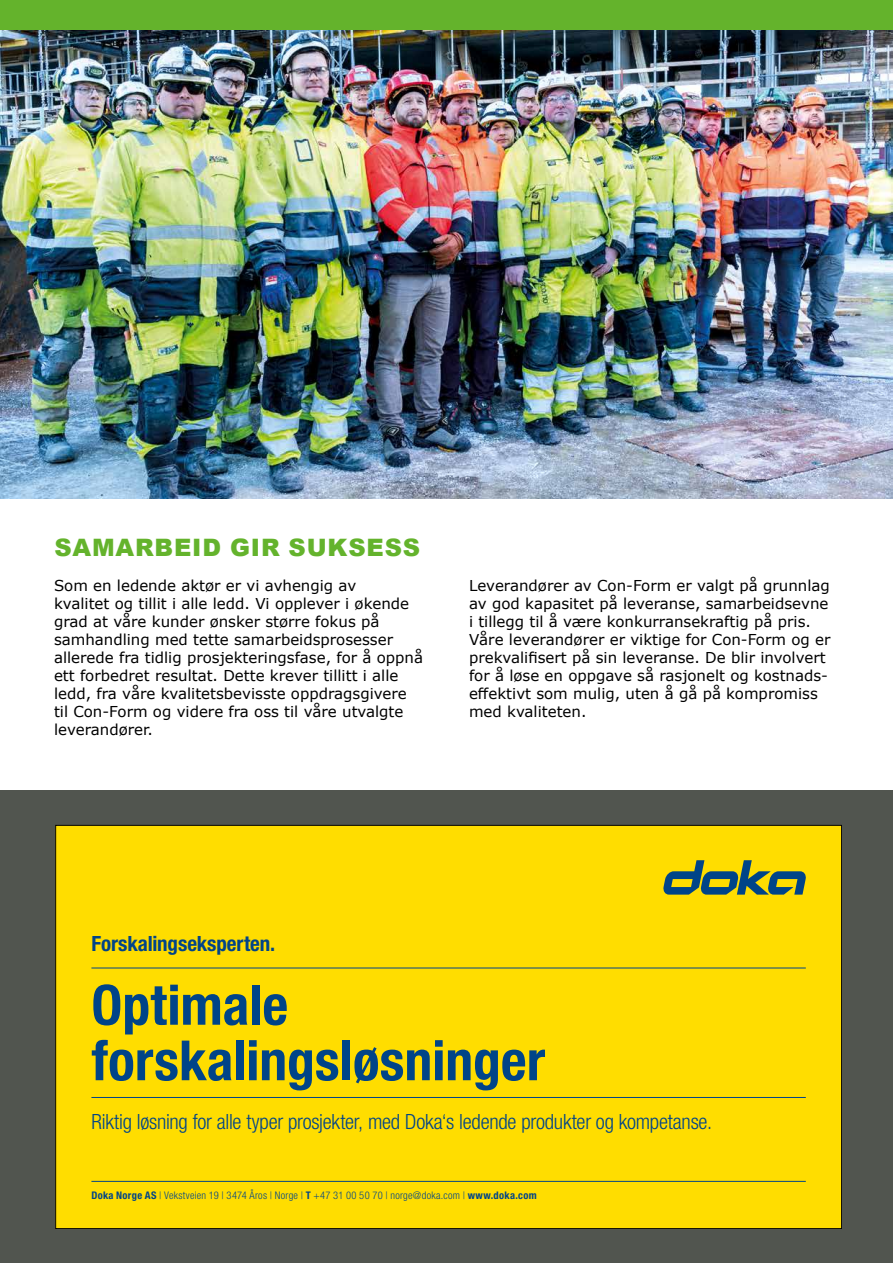
<style>
.page{position:relative;width:893px;height:1263px;background:#fff}
.page>*{position:absolute;margin:0;border:0;box-sizing:border-box;transform-origin:0 0}
.t1{font:700 condensed 55.5px/55.5px "Helvetica Neue LTW1 G";color:#048}
.t2{font:900 24px "Arial";letter-spacing:.035em;color:#64b32c}
.t3{font:300 condensed 21px "Helvetica Neue LTW1 G";letter-spacing:-.01em;color:#048}
.t4{font:700 condensed 21px "Helvetica Neue LTW1 G";letter-spacing:-.005em;color:#048}
.t5{font:15px/18px "Verdana";color:#000}
.t6{font:300 condensed 10.5px "Helvetica Neue LTW1 G";letter-spacing:.025em;color:#048}
.s1{font-weight:700}
</style>
<div class="page">
<img style="left:0;top:30px;width:893px;height:468px">
<div style="left:0;top:791px;width:893px;height:472px;background:#51554f"></div>
<div style="left:55px;top:825px;width:787px;height:403px;background:#fd0"></div>
<hr style="left:91px;top:968px;width:715px;height:1px;background:#048">
<hr style="left:91px;top:1097px;width:715px;height:1px;background:#048">
<hr style="left:91px;top:1181px;width:715px;height:1px;background:#048">
<svg style="left:663px;top:860px;width:143px;height:35px"></svg>
<div style="left:0;top:0;width:893px;height:30px;background:#64b32c"></div>
<h2 class="t2" style="left:54px;top:530px;width:367px">SAMARBEID GIR SUKSESS</h2>
<p class="t5" style="left:54px;top:576px;width:371px">Som en ledende aktør er vi avhengig av<br>kvalitet og tillit i alle ledd. Vi opplever i økende grad at våre kunder ønsker større fokus på samhandling med tette samarbeidsprosesser allerede fra tidlig prosjekteringsfase, for å oppnå ett forbedret resultat. Dette krever tillitt i alle ledd, fra våre kvalitetsbevisste oppdragsgivere til Con-Form og videre fra oss til våre utvalgte leverandører.</p>
<p class="t5" style="left:469px;top:576px;width:363px">Leverandører av Con-Form er valgt på grunnlag av god kapasitet på leveranse, samarbeidsevne i tillegg til å være konkurransekraftig på pris.<br>Våre leverandører er viktige for Con-Form og er prekvalifisert på sin leveranse. De blir involvert for å løse en oppgave så rasjonelt og kostnads&shy;effektivt som mulig, uten å gå på kompromiss med kvaliteten.</p>
<h3 class="t4" style="left:91px;top:931px;width:185px">Forskalingseksperten.</h3>
<h1 class="t1" style="left:91px;top:977px;width:455px">Optimale forskalingsløsninger</h1>
<h3 class="t3" style="left:91px;top:1110px;width:622px">Riktig løsning for alle typer prosjekter, med Doka‘s ledende produkter og kompetanse.</h3>
<p class="t6" style="left:91px;top:1189px;width:447px"><span class="s1">Doka Norge AS</span> | Vekstveien 19 | 3474 Åros | Norge | <span class="s1">T</span> +47 31 00 50 70 | norge@doka.com | <span class="s1">www.doka.com</span></p>
</div>
